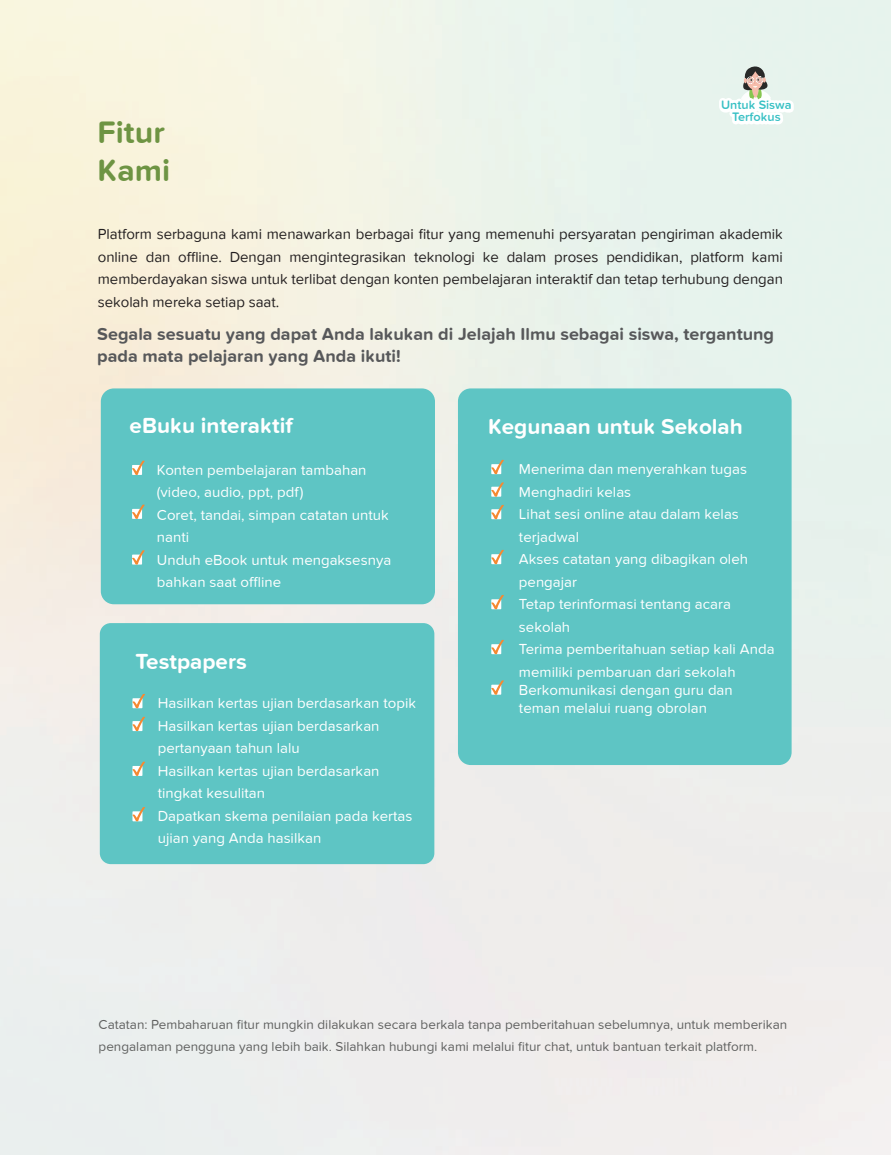
<style>
.page{position:relative;width:891px;height:1155px;background:#fff}
.page>*{position:absolute;margin:0;border:0;box-sizing:border-box;transform-origin:0 0}
.t1{font:700 31.95px/38.4px "Proxima Nova Soft";color:#6e9443}
.t2{font:700 22.5px "Proxima Nova Soft";color:#fff}
.t3{font:700 18px/21.6px "Proxima Nova Soft";color:#57585a}
.t4{font:15px/22.5px "Proxima Nova Soft";color:#fff}
.t5{font:15px/22.5px "Proxima Nova Soft W03";letter-spacing:-.005em;color:#231f20;text-align:justify}
.t6{font:13.5px/22.5px "Proxima Nova Soft";color:#606160}
.t7{font:600 12.6px/11.9px "Proxima Nova Soft";color:#37c0c4;text-align:center}
</style>
<div class="page">
<img style="left:0;top:0;width:889px;height:1154px">
<div style="left:100px;top:623px;width:334px;height:241px;background:#5ec5c4;border-radius:11px"></div>
<svg style="left:132px;top:694px;width:13px;height:14px"></svg>
<svg style="left:132px;top:716px;width:13px;height:15px"></svg>
<svg style="left:132px;top:761px;width:13px;height:15px"></svg>
<svg style="left:132px;top:807px;width:13px;height:14px"></svg>
<div style="left:101px;top:388px;width:334px;height:216px;background:#5ec5c4;border-radius:13px"></div>
<svg style="left:132px;top:460px;width:13px;height:15px"></svg>
<svg style="left:132px;top:504px;width:13px;height:15px"></svg>
<svg style="left:132px;top:550px;width:13px;height:14px"></svg>
<div style="left:458px;top:388px;width:333px;height:377px;background:#5ec5c4;border-radius:13px"></div>
<svg style="left:491px;top:459px;width:13px;height:15px"></svg>
<svg style="left:491px;top:482px;width:13px;height:14px"></svg>
<svg style="left:491px;top:505px;width:13px;height:14px"></svg>
<svg style="left:491px;top:549px;width:13px;height:15px"></svg>
<svg style="left:491px;top:595px;width:13px;height:14px"></svg>
<svg style="left:491px;top:639px;width:13px;height:15px"></svg>
<svg style="left:491px;top:680px;width:13px;height:14px"></svg>
<svg style="left:713px;top:64px;width:85px;height:71px"></svg>
<h1 class="t1" style="left:98px;top:112px;width:74px">Fitur<br>Kami</h1>
<p class="t7" style="left:721px;top:99px;width:72px">Untuk Siswa<br>Terfokus</p>
<p class="t5" style="left:98px;top:223px;width:686px">Platform serbaguna kami menawarkan berbagai fitur yang memenuhi persyaratan pengiriman akademik online dan offline. Dengan mengintegrasikan teknologi ke dalam proses pendidikan, platform kami memberdayakan siswa untuk terlibat dengan konten pembelajaran interaktif dan tetap terhubung dengan sekolah mereka setiap saat.</p>
<p class="t3" style="left:97px;top:323px;width:678px">Segala sesuatu yang dapat Anda lakukan di Jelajah Ilmu sebagai siswa, tergantung pada mata pelajaran yang Anda ikuti!</p>
<h2 class="t2" style="left:130px;top:412px;width:164px">eBuku interaktif</h2>
<p class="t4" style="left:157px;top:458px;width:236px">Konten pembelajaran tambahan (video, audio, ppt, pdf)<br>Coret, tandai, simpan catatan untuk nanti<br>Unduh eBook untuk mengaksesnya bahkan saat offline</p>
<h2 class="t2" style="left:135px;top:649px;width:113px">Testpapers</h2>
<p class="t4" style="left:158px;top:691px;width:260px">Hasilkan kertas ujian berdasarkan topik<br>Hasilkan kertas ujian berdasarkan pertanyaan tahun lalu<br>Hasilkan kertas ujian berdasarkan tingkat kesulitan<br>Dapatkan skema penilaian pada kertas ujian yang Anda hasilkan</p>
<h2 class="t2" style="left:488px;top:414px;width:256px">Kegunaan untuk Sekolah</h2>
<p class="t4" style="left:519px;top:457px;width:257px">Menerima dan menyerahkan tugas<br>Menghadiri kelas<br>Lihat sesi online atau dalam kelas terjadwal<br>Akses catatan yang dibagikan oleh pengajar<br>Tetap terinformasi tentang acara sekolah<br>Terima pemberitahuan setiap kali Anda memiliki pembaruan dari sekolah</p>
<p class="t4" style="left:519px;top:680px;width:215px;line-height:18px">Berkomunikasi dengan guru dan teman melalui ruang obrolan</p>
<p class="t6" style="left:99px;top:1012px;width:690px">Catatan: Pembaharuan fitur mungkin dilakukan secara berkala tanpa pemberitahuan sebelumnya, untuk memberikan pengalaman pengguna yang lebih baik. Silahkan hubungi kami melalui fitur chat, untuk bantuan terkait platform.</p>
</div>
